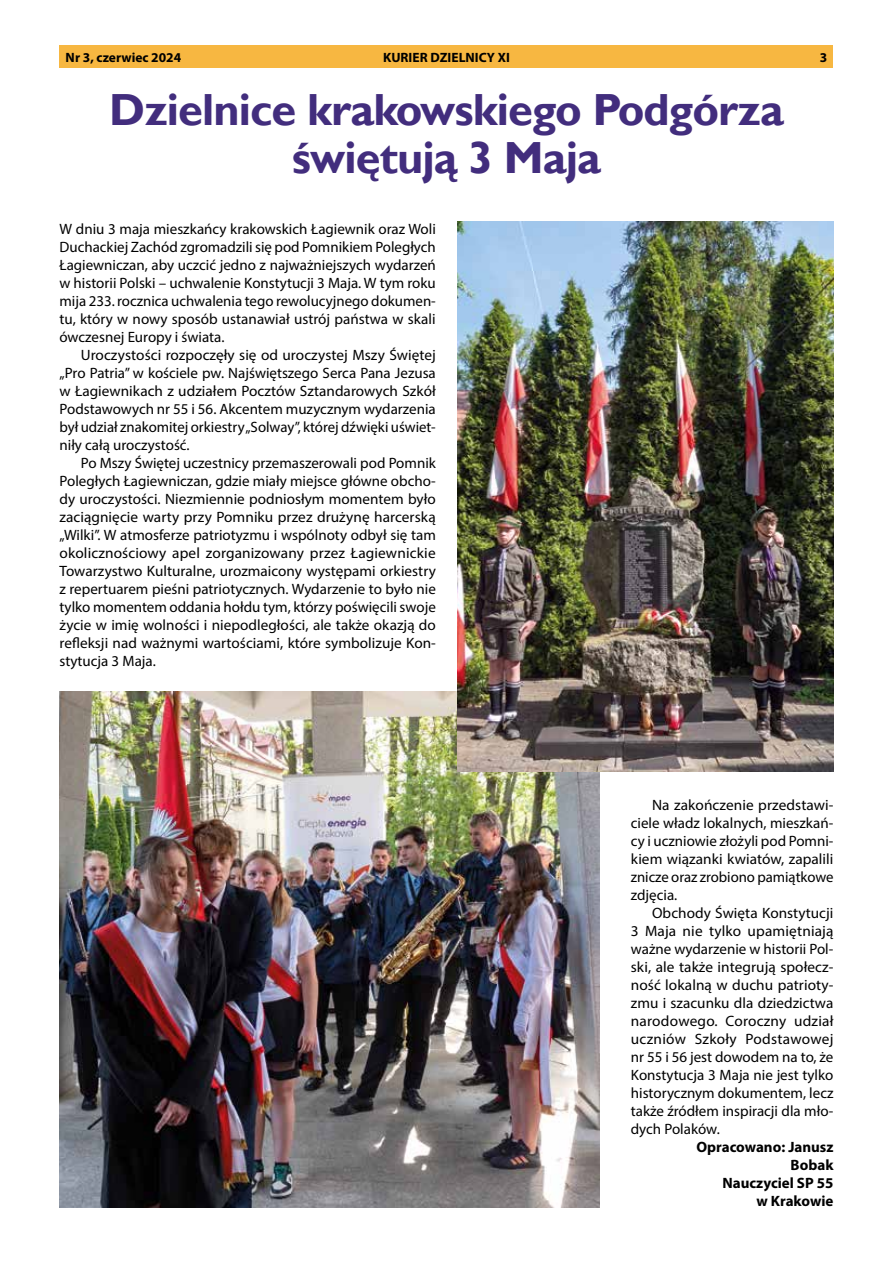
<style>
.page{position:relative;width:893px;height:1263px;background:#fff}
.page>*{position:absolute;margin:0;border:0;box-sizing:border-box;transform-origin:0 0}
.t1{font:700 45px/48.6px "Gill Sans";letter-spacing:-.02em;color:#422d7d;text-align:center}
.t2{font:15px/18px "Myriad Pro";color:#000;text-align:justify}
.t3{font:700 15px/18px "Myriad Pro";color:#000;text-align:right}
.t4{font:700 13.5px "Myriad Pro";color:#000}
</style>
<div class="page">
<div style="left:60px;top:46px;width:773px;height:22px;background:#f7b741"></div>
<img style="left:60px;top:692px;width:540px;height:516px">
<img style="left:457px;top:221px;width:376px;height:550px">
<p class="t4" style="left:66px;top:49px;width:117px">Nr 3, czerwiec 2024</p>
<p class="t4" style="left:383px;top:49px;width:128px">KURIER DZIELNICY XI</p>
<p class="t4" style="left:820px;top:49px;width:9px">3</p>
<h1 class="t1" style="left:109px;top:86px;width:676px">Dzielnice krakowskiego Podgórza świętują 3 Maja</h1>
<p class="t2" style="left:60px;top:220px;width:378px">W dniu 3 maja mieszkańcy krakowskich Łagiewnik oraz Woli Duchackiej Zachód zgromadzili się pod Pomnikiem Poległych Łagiewniczan, aby uczcić jedno z najważniejszych wydarzeń w historii Polski – uchwalenie Konstytucji 3 Maja. W tym roku mija 233. rocznica uchwalenia tego rewolucyjnego dokumen&shy;tu, który w nowy sposób ustanawiał ustrój państwa w skali ówczesnej Europy i świata.</p>
<p class="t2" style="left:60px;top:346px;width:378px;text-indent:21px">Uroczystości rozpoczęły się od uroczystej Mszy Świętej „Pro Patria” w kościele pw. Najświętszego Serca Pana Jezusa w Łagiewnikach z udziałem Pocztów Sztandarowych Szkół Podstawowych nr 55 i 56. Akcentem muzycznym wydarzenia był udział znakomitej orkiestry „Solway”, której dźwięki uświet&shy;niły całą uroczystość.</p>
<p class="t2" style="left:60px;top:454px;width:378px;text-indent:21px">Po Mszy Świętej uczestnicy przemaszerowali pod Pomnik Poległych Łagiewniczan, gdzie miały miejsce główne obcho&shy;dy uroczystości. Niezmiennie podniosłym momentem było zaciągnięcie warty przy Pomniku przez drużynę harcerską „Wilki”. W atmosferze patriotyzmu i wspólnoty odbył się tam okolicznościowy apel zorganizowany przez Łagiewnickie Towarzystwo Kulturalne, urozmaicony występami orkiestry z repertuarem pieśni patriotycznych. Wydarzenie to było nie tylko momentem oddania hołdu tym, którzy poświęcili swoje życie w imię wolności i niepodległości, ale także okazją do refleksji nad ważnymi wartościami, które symbolizuje Kon&shy;stytucja 3 Maja.</p>
<p class="t2" style="left:631px;top:796px;width:204px;text-indent:21px">Na zakończenie przedstawi&shy;ciele władz lokalnych, mieszkań&shy;cy i uczniowie złożyli pod Pomni&shy;kiem wiązanki kwiatów, zapalili znicze oraz zrobiono pamiątkowe zdjęcia.</p>
<p class="t2" style="left:631px;top:904px;width:204px;text-indent:21px">Obchody Święta Konstytucji 3 Maja nie tylko upamiętniają ważne wydarzenie w historii Pol&shy;ski, ale także integrują społecz&shy;ność lokalną w duchu patrioty&shy;zmu i szacunku dla dziedzictwa narodowego. Coroczny udział uczniów Szkoły Podstawowej nr 55 i 56 jest dowodem na to, że Konstytucja 3 Maja nie jest tylko historycznym dokumentem, lecz także źródłem inspiracji dla mło&shy;dych Polaków.</p>
<p class="t3" style="left:696px;top:1137px;width:139px">Opracowano: Janusz<br>Bobak<br>Nauczyciel SP 55<br>w Krakowie</p>
</div>
